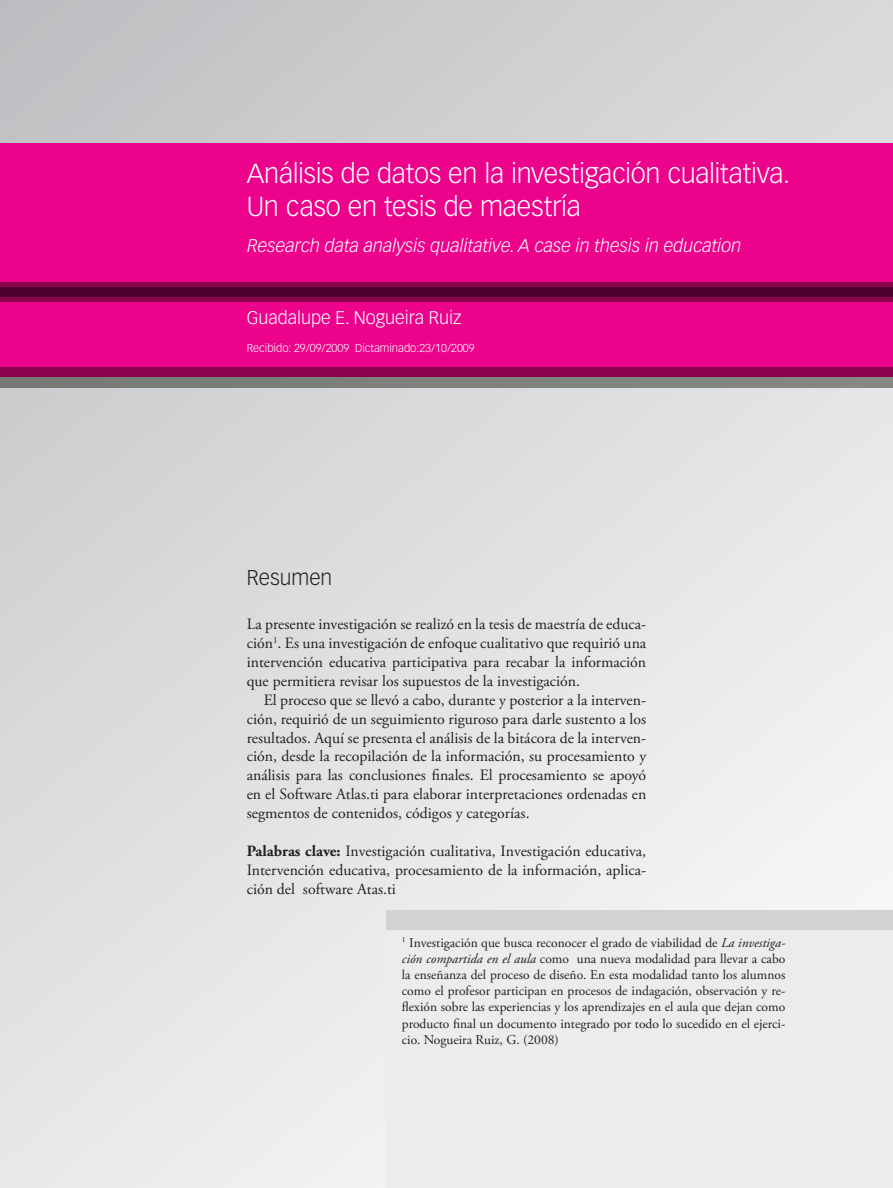
<style>
.page{position:relative;width:893px;height:1188px;background:#fff}
.page>*{position:absolute;margin:0;border:0;box-sizing:border-box;transform-origin:0 0}
.t1{font:300 27px/32.4px "Vectora LH";letter-spacing:-.01em;color:#fff}
.t2{font:300 21px "Vectora LH";color:#231f20}
.t3{font:italic 300 18px "Vectora LH";color:#fff}
.t4{font:300 18px "Vectora LH";color:#fff}
.t5{font:15.75px/18.9px "Adobe Garamond Pro";color:#231f20;text-align:justify}
.t6{font:13.5px/16.2px "Adobe Garamond Pro";color:#231f20;text-align:justify}
.t7{font:300 11.25px "Vectora LH";color:#fff}
.s1{font-weight:700}
.s2{font-style:italic}
</style>
<div class="page">
<img style="left:0;top:0;width:893px;height:1188px">
<div style="left:0;top:144px;width:893px;height:233px;background:#ed028c"></div>
<svg style="left:0;top:367px;width:893px;height:20px;background:#834065"></svg>
<div style="left:0;top:287px;width:893px;height:15px;background:#89014f"></div>
<svg style="left:0;top:282px;width:893px;height:15px;background:#620037"></svg>
<div style="left:386px;top:926px;width:507px;height:262px;background:#ececee"></div>
<div style="left:386px;top:911px;width:507px;height:19px;background:#d1d2d4"></div>
<h1 class="t1" style="left:247px;top:158px;width:545px">Análisis de datos en la investigación cualitativa.<br>Un caso en tesis de maestría</h1>
<p class="t3" style="left:247px;top:235px;width:496px">Research data analysis qualitative. A case in thesis in education</p>
<p class="t4" style="left:247px;top:307px;width:216px">Guadalupe E. Nogueira Ruiz</p>
<p class="t7" style="left:247px;top:342px;width:229px">Recibido: 29/09/2009 Dictaminado:23/10/2009</p>
<h2 class="t2" style="left:247px;top:565px;width:87px">Resumen</h2>
<p class="t5" style="left:247px;top:615px;width:401px">La presente investigación se realizó en la tesis de maestría de educa&shy;ción<sup>1</sup>. Es una investigación de enfoque cualitativo que requirió una intervención educativa participativa para recabar la información que permitiera revisar los supuestos de la investigación.</p>
<p class="t5" style="left:247px;top:691px;width:401px;text-indent:17px">El proceso que se llevó a cabo, durante y posterior a la interven&shy;ción, requirió de un seguimiento riguroso para darle sustento a los resultados. Aquí se presenta el análisis de la bitácora de la interven&shy;ción, desde la recopilación de la información, su procesamiento y análisis para las conclusiones finales. El procesamiento se apoyó en el Software Atlas.ti para elaborar interpretaciones ordenadas en segmentos de contenidos, códigos y categorías.</p>
<p class="t5" style="left:247px;top:842px;width:401px"><span class="s1">Palabras clave:</span> Investigación cualitativa, Investigación educativa, Intervención educativa, procesamiento de la información, aplica&shy;ción del software Atas.ti</p>
<p class="t6" style="left:402px;top:935px;width:385px"><sup>1</sup> Investigación que busca reconocer el grado de viabilidad de <span class="s2">La investiga&shy;ción compartida en el aula</span> como una nueva modalidad para llevar a cabo la enseñanza del proceso de diseño. En esta modalidad tanto los alumnos como el profesor participan en procesos de indagación, observación y re&shy;flexión sobre las experiencias y los aprendizajes en el aula que dejan como producto final un documento integrado por todo lo sucedido en el ejerci&shy;cio. Nogueira Ruiz, G. (2008)</p>
</div>
